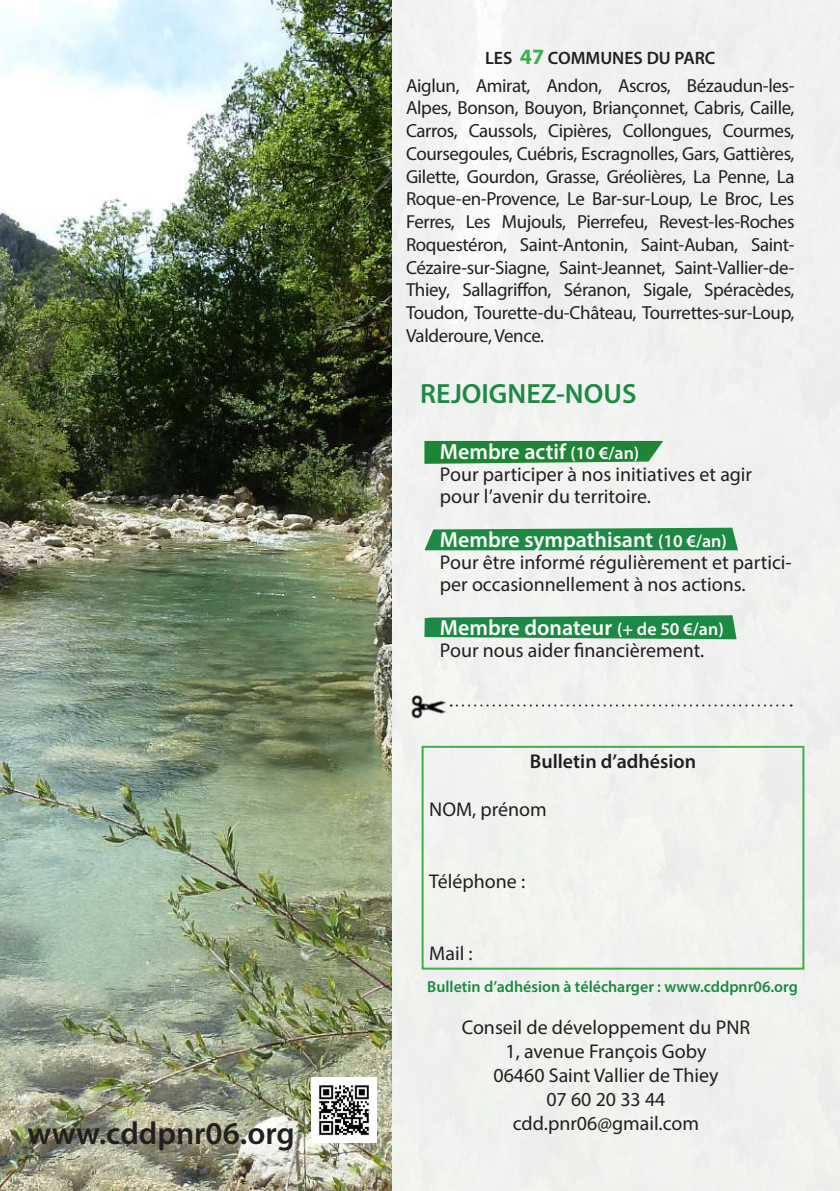
<style>
.page{position:relative;width:840px;height:1191px;background:#fff}
.page>*{position:absolute;margin:0;border:0;box-sizing:border-box;transform-origin:0 0}
.t1{font:600 31.8px "Myriad Pro";color:#231f20}
.t2{font:600 27.8px "Myriad Pro";color:#1d8a43}
.t3{font:600 22px "Myriad Pro";color:#fff}
.t4{font:20px/24px "Myriad Pro";color:#231f20}
.t5{font:600 20px "Myriad Pro";color:#231f20}
.t6{font:19px/22.8px "Myriad Pro";letter-spacing:-.02em;color:#231f20;text-align:justify}
.t7{font:600 18px "Myriad Pro";color:#231f20}
.t8{font:600 16px "Myriad Pro";color:#1b8942}
.s1{font-weight:700;font-size:22px;color:#40ae49}
.s2{font-size:18px}
</style>
<div class="page">
<div style="left:392px;top:0;width:448px;height:1190px;background:#f0f2ef"></div>
<svg style="left:424px;top:527px;width:314px;height:23px;background:#309352"></svg>
<svg style="left:424px;top:615px;width:312px;height:24px;background:#329454"></svg>
<svg style="left:424px;top:441px;width:239px;height:22px;background:#2a8a3f"></svg>
<div style="left:421px;top:745px;width:383px;height:224px;border:2px solid #40ae49"></div>
<img style="left:0;top:0;width:392px;height:1190px">
<img style="left:400px;top:679px;width:53px;height:54px">
<svg style="left:450px;top:704px;width:341px;height:2px"></svg>
<img style="left:311px;top:1076px;width:65px;height:65px">
<svg style="left:0;top:1187px;width:3px;height:4px"></svg>
<h1 class="t1" style="left:27px;top:1112px;width:269px">www.cddpnr06.org</h1>
<p class="t7" style="left:485px;top:46px;width:232px">LES <span class="s1">47</span> COMMUNES DU PARC</p>
<p class="t6" style="left:406px;top:74px;width:390px">Aiglun, Amirat, Andon, Ascros, Bézaudun-les-Alpes, Bonson, Bouyon, Briançonnet, Cabris, Caille, Carros, Caussols, Cipières, Collongues, Courmes, Coursegoules, Cuébris, Escragnolles, Gars, Gattières, Gilette, Gourdon, Grasse, Gréolières, La Penne, La Roque-en-Provence, Le Bar-sur-Loup, Le Broc, Les Ferres, Les Mujouls, Pierrefeu, Revest-les-Roches Roquestéron, Saint-Antonin, Saint-Auban, Saint-Cézaire-sur-Siagne, Saint-Jeannet, Saint-Vallier-de-Thiey, Sallagriffon, Séranon, Sigale, Spéracèdes, Toudon, Tourette-du-Château, Tourrettes-sur-Loup, Valderoure, Vence.</p>
<h2 class="t2" style="left:420px;top:376px;width:218px">REJOIGNEZ-NOUS</h2>
<p class="t3" style="left:440px;top:437px;width:201px">Membre actif <span class="s2">(10 €/an)</span></p>
<p class="t4" style="left:440px;top:463px;width:313px;line-height:22px">Pour participer à nos initiatives et agir pour l’avenir du territoire.</p>
<p class="t3" style="left:440px;top:525px;width:288px">Membre sympathisant <span class="s2">(10 €/an)</span></p>
<p class="t4" style="left:440px;top:550px;width:353px;line-height:22px">Pour être informé régulièrement et partici&shy;per occasionnellement à nos actions.</p>
<p class="t3" style="left:440px;top:613px;width:285px">Membre donateur <span class="s2">(+ de 50 €/an)</span></p>
<p class="t4" style="left:440px;top:637px;width:266px">Pour nous aider financièrement.</p>
<p class="t5" style="left:530px;top:748px;width:168px">Bulletin d’adhésion</p>
<p class="t4" style="left:429px;top:797px;width:119px">NOM, prénom</p>
<p class="t4" style="left:429px;top:868px;width:97px">Téléphone :</p>
<p class="t4" style="left:429px;top:940px;width:45px">Mail :</p>
<p class="t8" style="left:427px;top:975px;width:372px">Bulletin d’adhésion à télécharger : www.cddpnr06.org</p>
<p class="t4" style="left:461px;top:1015px;width:290px;text-align:center">Conseil de développement du PNR<br>1, avenue François Goby<br>06460 Saint Vallier de Thiey<br>07 60 20 33 44 cdd.pnr06@gmail.com</p>
</div>
